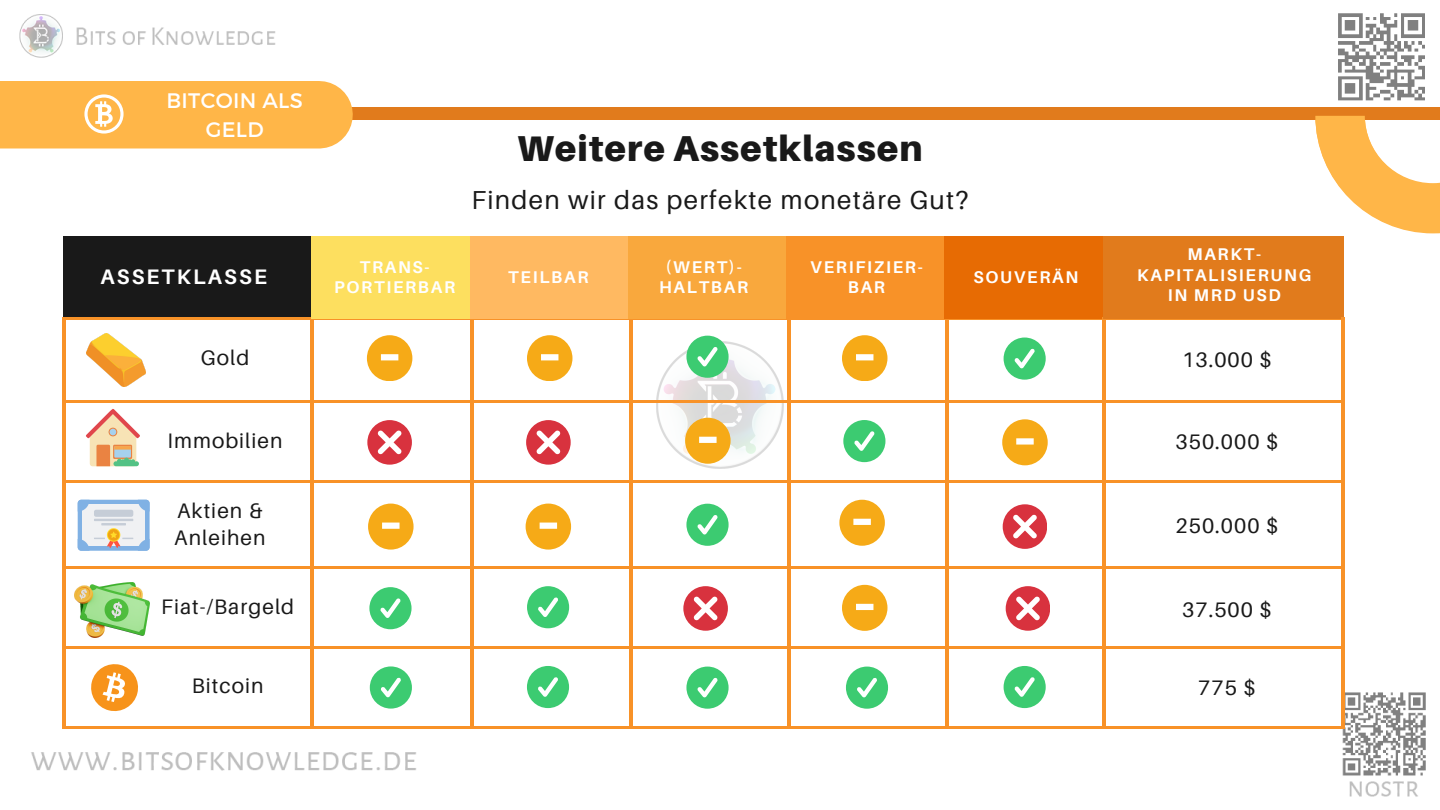
<style>
.page{position:relative;width:1440px;height:810px;background:#fff}
.page>*{position:absolute;margin:0;border:0;box-sizing:border-box;transform-origin:0 0}
.t1{font:900 36px "Aileron";letter-spacing:.03em;color:#191919}
.t2{font:26px "Aileron";letter-spacing:.05em;color:#191919}
.t3{font:21px/27px "Aileron";letter-spacing:.05em;color:#191919}
.t4{font:21px/29.2px "Montserrat";letter-spacing:.015em;color:#fff;text-align:center}
.t5{font:700 21px "Aileron";letter-spacing:.1em;color:#fff}
.t6{font:700 17px "Aileron";letter-spacing:.1em;color:#fff}
</style>
<div class="page">
<img style="left:0;top:13px;width:1440px;height:784px">
<div style="left:0;top:108px;width:1440px;height:12px;background:#e17b1c"></div>
<img style="left:656px;top:341px;width:128px;height:128px">
<svg style="left:1315px;top:115px;width:125px;height:118px"></svg>
<div style="left:0;top:81px;width:319px;height:67px;background:#ffb648"></div>
<hr style="left:63px;top:646px;width:1281px;height:3px;background:#f89228">
<hr style="left:63px;top:480px;width:1281px;height:3px;background:#f89228">
<hr style="left:63px;top:400px;width:1281px;height:3px;background:#f89228">
<hr style="left:63px;top:566px;width:1281px;height:3px;background:#f89228">
<hr style="left:470px;top:317px;width:4px;height:412px;background:#f89228">
<div style="left:63px;top:236px;width:250px;height:82px;background:#191919"></div>
<hr style="left:62px;top:317px;width:4px;height:412px;background:#f89228">
<hr style="left:310px;top:317px;width:4px;height:410px;background:#f89228">
<hr style="left:629px;top:317px;width:4px;height:409px;background:#f89228">
<hr style="left:945px;top:317px;width:4px;height:412px;background:#f89228">
<hr style="left:787px;top:317px;width:4px;height:412px;background:#f89228">
<hr style="left:63px;top:317px;width:1281px;height:3px;background:#f89228">
<div style="left:312px;top:236px;width:158px;height:82px;background:#fddf5f"></div>
<div style="left:470px;top:236px;width:159px;height:82px;background:#ffb961"></div>
<div style="left:628px;top:236px;width:159px;height:82px;background:#f9a83d"></div>
<div style="left:786px;top:236px;width:159px;height:82px;background:#f89228"></div>
<div style="left:945px;top:236px;width:159px;height:82px;background:#e76b03"></div>
<hr style="left:1102px;top:317px;width:4px;height:412px;background:#f89228">
<hr style="left:64px;top:726px;width:1280px;height:3px;background:#f89228">
<div style="left:367px;top:420px;width:45px;height:44px;background:#d8323e;border-radius:50%"></div>
<svg style="left:378px;top:430px;width:24px;height:24px"></svg>
<svg style="left:367px;top:335px;width:45px;height:46px"></svg>
<div style="left:370px;top:666px;width:42px;height:43px;background:#3ccb71;border-radius:50%"></div>
<svg style="left:381px;top:677px;width:20px;height:20px"></svg>
<div style="left:369px;top:587px;width:43px;height:42px;background:#3ccb71;border-radius:50%"></div>
<svg style="left:380px;top:598px;width:21px;height:20px"></svg>
<svg style="left:368px;top:504px;width:46px;height:45px"></svg>
<div style="left:1004px;top:666px;width:42px;height:42px;background:#3ccb71;border-radius:50%"></div>
<svg style="left:1014px;top:677px;width:21px;height:20px"></svg>
<svg style="left:1002px;top:419px;width:46px;height:46px"></svg>
<div style="left:1004px;top:338px;width:42px;height:42px;background:#3ccb71;border-radius:50%"></div>
<svg style="left:1014px;top:349px;width:21px;height:19px"></svg>
<div style="left:1003px;top:504px;width:44px;height:45px;background:#d8323e;border-radius:50%"></div>
<svg style="left:1013px;top:515px;width:24px;height:24px"></svg>
<div style="left:1006px;top:586px;width:44px;height:44px;background:#d8323e;border-radius:50%"></div>
<svg style="left:1016px;top:596px;width:24px;height:25px"></svg>
<div style="left:527px;top:666px;width:42px;height:42px;background:#3ccb71;border-radius:50%"></div>
<svg style="left:538px;top:677px;width:20px;height:20px"></svg>
<div style="left:686px;top:667px;width:43px;height:42px;background:#3ccb71;border-radius:50%"></div>
<svg style="left:697px;top:678px;width:21px;height:19px"></svg>
<div style="left:846px;top:667px;width:42px;height:42px;background:#3ccb71;border-radius:50%"></div>
<svg style="left:857px;top:678px;width:20px;height:19px"></svg>
<svg style="left:842px;top:585px;width:45px;height:46px"></svg>
<div style="left:843px;top:420px;width:42px;height:42px;background:#3ccb71;border-radius:50%"></div>
<svg style="left:854px;top:431px;width:21px;height:20px"></svg>
<svg style="left:842px;top:335px;width:45px;height:46px"></svg>
<div style="left:526px;top:420px;width:44px;height:44px;background:#d8323e;border-radius:50%"></div>
<svg style="left:536px;top:430px;width:24px;height:24px"></svg>
<div style="left:527px;top:586px;width:42px;height:42px;background:#3ccb71;border-radius:50%"></div>
<svg style="left:538px;top:597px;width:20px;height:20px"></svg>
<div style="left:683px;top:586px;width:45px;height:44px;background:#d8323e;border-radius:50%"></div>
<svg style="left:694px;top:596px;width:24px;height:25px"></svg>
<svg style="left:685px;top:418px;width:46px;height:45px;background:#f4bc50"></svg>
<div style="left:686px;top:504px;width:43px;height:42px;background:#3ccb71;border-radius:50%"></div>
<svg style="left:697px;top:515px;width:21px;height:20px"></svg>
<svg style="left:526px;top:504px;width:45px;height:45px"></svg>
<svg style="left:527px;top:335px;width:45px;height:46px"></svg>
<div style="left:686px;top:336px;width:43px;height:42px;background:#3ccb71;border-radius:50%"></div>
<svg style="left:697px;top:347px;width:21px;height:19px"></svg>
<svg style="left:839px;top:500px;width:46px;height:45px"></svg>
<svg style="left:86px;top:409px;width:54px;height:57px"></svg>
<img style="left:86px;top:333px;width:60px;height:53px">
<svg style="left:78px;top:500px;width:72px;height:51px"></svg>
<img style="left:74px;top:582px;width:75px;height:56px">
<svg style="left:89px;top:662px;width:51px;height:51px"></svg>
<div style="left:1103px;top:236px;width:241px;height:82px;background:#e17b1c"></div>
<hr style="left:1341px;top:317px;width:4px;height:412px;background:#f89228">
<svg style="left:84px;top:94px;width:39px;height:39px"></svg>
<p class="t4" style="left:167px;top:85px;width:138px">BITCOIN ALS<br>GELD</p>
<p class="t1" style="left:517px;top:126px;width:407px">Weitere Assetklassen</p>
<p class="t2" style="left:471px;top:184px;width:499px">Finden wir das perfekte monetäre Gut?</p>
<h3 class="t5" style="left:101px;top:264px;width:168px">ASSETKLASSE</h3>
<p class="t6" style="left:360px;top:256px;width:71px">TRANS-</p>
<p class="t6" style="left:334px;top:277px;width:122px">PORTIERBAR</p>
<p class="t6" style="left:508px;top:266px;width:82px">TEILBAR</p>
<p class="t6" style="left:665px;top:256px;width:78px">(WERT)-</p>
<p class="t6" style="left:659px;top:277px;width:91px">HALTBAR</p>
<p class="t6" style="left:810px;top:256px;width:114px">VERIFIZIER-</p>
<p class="t6" style="left:848px;top:277px;width:39px">BAR</p>
<h1 class="t6" style="left:974px;top:266px;width:106px">SOUVERÄN</h1>
<p class="t6" style="left:1188px;top:244px;width:75px">MARKT-</p>
<p class="t6" style="left:1137px;top:264px;width:175px">KAPITALISIERUNG</p>
<p class="t6" style="left:1168px;top:284px;width:115px">IN MRD USD</p>
<p class="t3" style="left:201px;top:344px;width:50px">Gold</p>
<p class="t3" style="left:1182px;top:345px;width:91px">13.000 $</p>
<p class="t3" style="left:167px;top:426px;width:117px">Immobilien</p>
<p class="t3" style="left:1176px;top:428px;width:104px">350.000 $</p>
<h2 class="t3" style="left:174px;top:496px;width:93px">Aktien &amp;<br>Anleihen</h2>
<p class="t3" style="left:1176px;top:512px;width:104px">250.000 $</p>
<p class="t3" style="left:161px;top:592px;width:135px">Fiat-/Bargeld</p>
<p class="t3" style="left:1182px;top:596px;width:91px">37.500 $</p>
<p class="t3" style="left:192px;top:672px;width:73px">Bitcoin</p>
<p class="t3" style="left:1198px;top:674px;width:59px">775 $</p>
</div>
